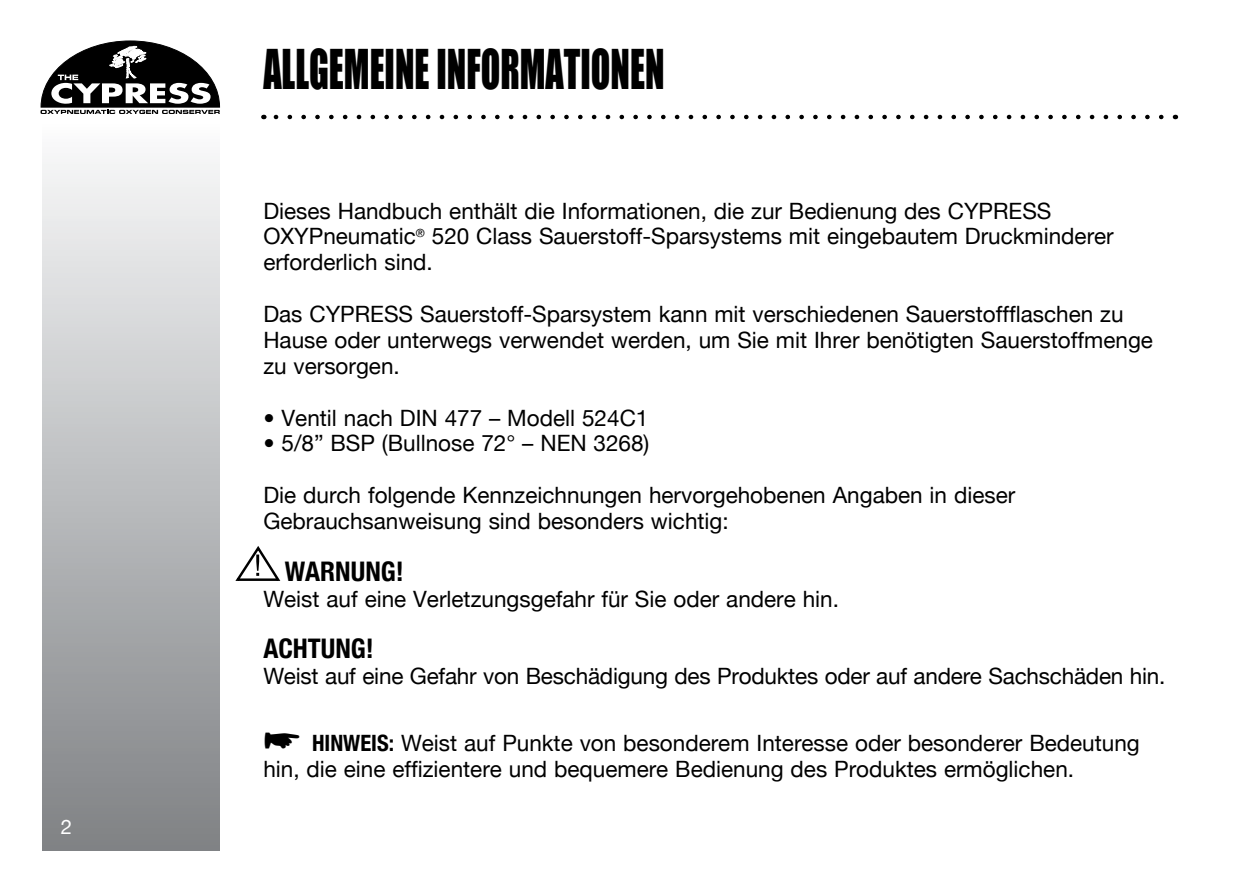
<style>
.page{position:relative;width:1256px;height:891px;background:#fff}
.page>*{position:absolute;margin:0;border:0;box-sizing:border-box;transform-origin:0 0}
.t1{font:50.4px "Impact";color:#000;scale:.71 1}
.t2{font:700 condensed 27px "Helvetica Neue";color:#000}
.t3{font:22.5px/25.9px "Helvetica Neue";color:#000}
.t4{font:20.25px "Helvetica Neue";color:#fff}
.s1{font-family:"Monotype Sorts";font-size:40.5px}
.s2{font-weight:700;font-stretch:condensed}
</style>
<div class="page">
<div style="left:42px;top:124px;width:177px;height:726px;background:linear-gradient(to bottom,#fafbfc,#7e8184)"></div>
<svg style="left:273px;top:115px;width:888px;height:4px"></svg>
<svg style="left:40px;top:40px;width:180px;height:74px"></svg>
<svg style="left:235px;top:546px;width:46px;height:35px"></svg>
<p class="t4" style="left:61px;top:814px;width:13px">2</p>
<h1 class="t1" style="left:263px;top:38px;width:566px">ALLGEMEINE INFORMATIONEN</h1>
<p class="t3" style="left:263px;top:197px;width:852px">Dieses Handbuch enthält die Informationen, die zur Bedienung des CYPRESS<br>OXYPneumatic<sup>®</sup> 520 Class Sauerstoff-Sparsystems mit eingebautem Druckminderer erforderlich sind.</p>
<p class="t3" style="left:263px;top:301px;width:891px">Das CYPRESS Sauerstoff-Sparsystem kann mit verschiedenen Sauerstoffflaschen zu<br>Hause oder unterwegs verwendet werden, um Sie mit Ihrer benötigten Sauerstoffmenge zu versorgen.</p>
<p class="t3" style="left:263px;top:404px;width:386px">• Ventil nach DIN 477 – Modell 524C1</p>
<p class="t3" style="left:263px;top:430px;width:387px">• 5/8” BSP (Bullnose 72° – NEN 3268)</p>
<p class="t3" style="left:263px;top:482px;width:753px">Die durch folgende Kennzeichnungen hervorgehobenen Angaben in dieser<br>Gebrauchsanweisung sind besonders wichtig:</p>
<p class="t2" style="left:285px;top:555px;width:121px">WARNUNG!</p>
<p class="t3" style="left:263px;top:585px;width:577px">Weist auf eine Verletzungsgefahr für Sie oder andere hin.</p>
<p class="t2" style="left:263px;top:632px;width:112px">ACHTUNG!</p>
<p class="t3" style="left:263px;top:663px;width:903px">Weist auf eine Gefahr von Beschädigung des Produktes oder auf andere Sachschäden hin.</p>
<p class="t3" style="left:263px;top:729px;width:878px"><span class="s1">*</span> <span class="s2">HINWEIS:</span> Weist auf Punkte von besonderem Interesse oder besonderer Bedeutung hin, die eine effizientere und bequemere Bedienung des Produktes ermöglichen.</p>
</div>
